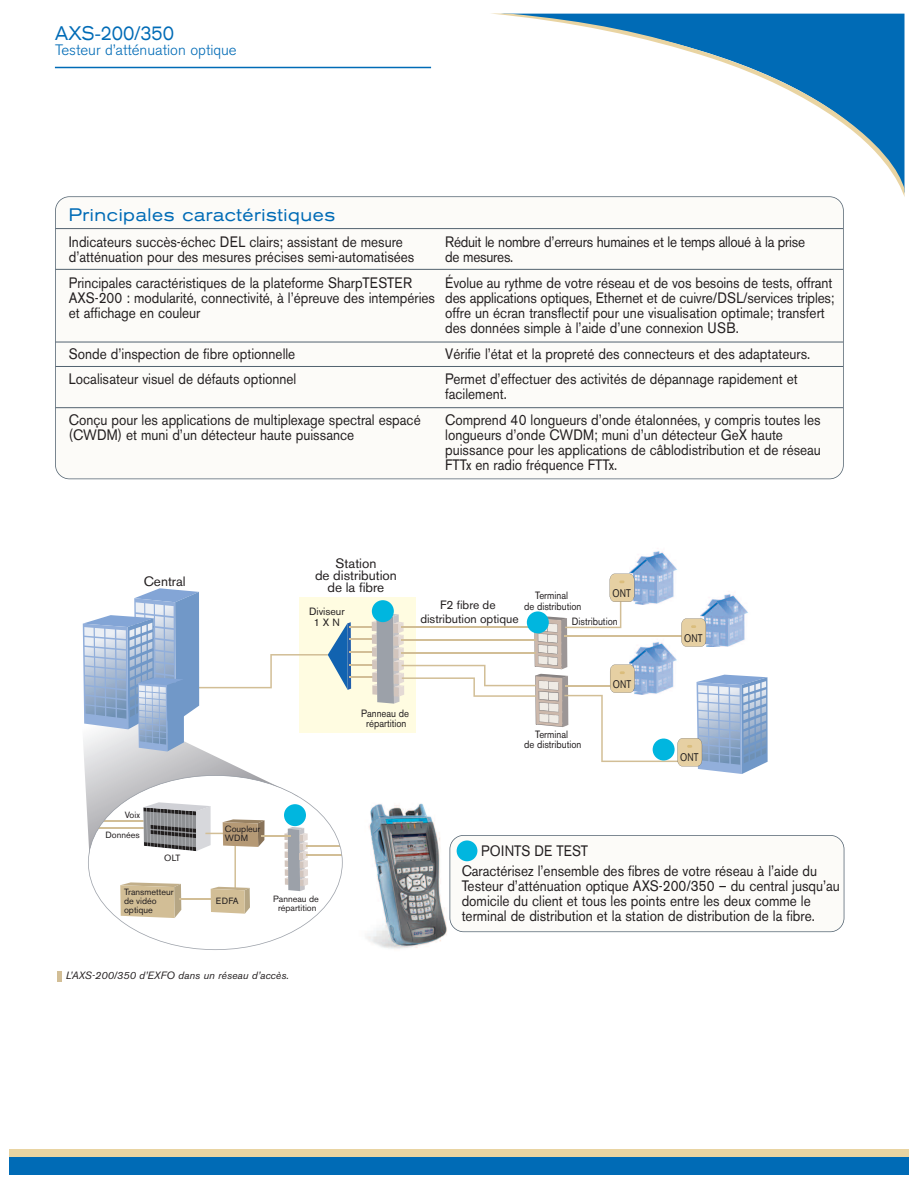
<style>
.page{position:relative;width:918px;height:1188px;background:#fff}
.page>*{position:absolute;margin:0;border:0;box-sizing:border-box;transform-origin:0 0}
.t1{font:expanded 19.5px "Akzidenz Grotesk BE";color:#006bb6;scale:.8 1}
.t2{font:expanded 18px "Akzidenz Grotesk BE";letter-spacing:.035em;color:#006bb6;scale:.9 1}
.t3{font:15px/15px "Akzidenz Grotesk BE";color:#231f20;scale:.9 1}
.t4{font:300 15px "Akzidenz Grotesk BE";color:#006bb6}
.t5{font:13.5px/12px "Akzidenz Grotesk BE";color:#231f20;text-align:center}
.t6{font:12px "Akzidenz Grotesk BE";color:#231f20}
.t7{font:11.1px "Akzidenz Grotesk BE";color:#211e1e;scale:.8 1}
.t8{font:10.5px/10.5px "Akzidenz Grotesk BE";color:#231f20;text-align:center;scale:.9 1}
.t9{font:italic 10.5px "Akzidenz Grotesk BE";color:#231f20}
.t10{font:10.5px "Akzidenz Grotesk BE";color:#231f20}
.t11{font:9px/9px "Akzidenz Grotesk BE";color:#231f20}
</style>
<div class="page">
<div style="left:9px;top:1149px;width:899px;height:17px;background:#e9d4a2"></div>
<div style="left:9px;top:1157px;width:899px;height:18px;background:#006bb6"></div>
<svg style="left:491px;top:13px;width:414px;height:184px"></svg>
<hr style="left:55px;top:67px;width:376px;height:1px;background:#006bb6">
<div style="left:56px;top:197px;width:787px;height:281px;background:#fcfbf8;border-radius:14px"></div>
<div style="left:55px;top:196px;width:789px;height:283px;border:2px solid #52626f;border-radius:14px"></div>
<hr style="left:55px;top:228px;width:788px;height:1px;background:#52626f">
<hr style="left:55px;top:269px;width:788px;height:1px;background:#52626f">
<hr style="left:55px;top:342px;width:788px;height:1px;background:#52626f">
<hr style="left:55px;top:407px;width:788px;height:1px;background:#52626f">
<hr style="left:55px;top:366px;width:788px;height:1px;background:#52626f">
<img style="left:630px;top:551px;width:47px;height:23px">
<svg style="left:82px;top:574px;width:686px;height:254px"></svg>
<svg style="left:88px;top:775px;width:255px;height:175px"></svg>
<div style="left:57px;top:971px;width:5px;height:11px;background:#d2be96"></div>
<div style="left:354px;top:798px;width:111px;height:156px;background:#fff"></div>
<img style="left:367px;top:803px;width:88px;height:146px">
<div style="left:450px;top:836px;width:394px;height:95px;background:#fcfbf8;border-radius:14px"></div>
<div style="left:450px;top:835px;width:394px;height:97px;border:2px solid #52626f;border-radius:14px"></div>
<div style="left:457px;top:840px;width:20px;height:21px;background:#00b6df;border-radius:50%"></div>
<h1 class="t1" style="left:55px;top:26px;width:150px">AXS-200/350</h1>
<p class="t4" style="left:55px;top:44px;width:183px">Testeur d’atténuation optique</p>
<p class="t2" style="left:69px;top:208px;width:298px">Principales caractéristiques</p>
<p class="t3" style="left:69px;top:236px;width:373px">Indicateurs succès-échec DEL clairs; assistant de mesure</p>
<p class="t3" style="left:445px;top:236px;width:401px">Réduit le nombre d’erreurs humaines et le temps alloué à la prise</p>
<p class="t3" style="left:69px;top:251px;width:385px">d’atténuation pour des mesures précises semi-automatisées</p>
<p class="t3" style="left:445px;top:251px;width:77px">de mesures.</p>
<p class="t3" style="left:69px;top:277px;width:383px">Principales caractéristiques de la plateforme SharpTESTER</p>
<p class="t3" style="left:69px;top:277px;width:852px;text-indent:376px">Évolue au rythme de votre réseau et de vos besoins de tests, offrant<br>AXS-200 : modularité, connectivité, à l’épreuve des intempéries des applications optiques, Ethernet et de cuivre/DSL/services triples; et affichage en couleur</p>
<p class="t3" style="left:445px;top:307px;width:423px">offre un écran transflectif pour une visualisation optimale; transfert des données simple à l’aide d’une connexion USB.</p>
<p class="t3" style="left:69px;top:347px;width:253px">Sonde d’inspection de fibre optionnelle</p>
<p class="t3" style="left:445px;top:347px;width:407px">Vérifie l’état et la propreté des connecteurs et des adaptateurs.</p>
<p class="t3" style="left:69px;top:373px;width:254px">Localisateur visuel de défauts optionnel</p>
<p class="t3" style="left:445px;top:373px;width:393px">Permet d’effectuer des activités de dépannage rapidement et facilement.</p>
<p class="t3" style="left:69px;top:414px;width:392px">Conçu pour les applications de multiplexage spectral espacé</p>
<p class="t3" style="left:445px;top:414px;width:418px">Comprend 40 longueurs d’onde étalonnées, y compris toutes les</p>
<p class="t3" style="left:69px;top:429px;width:319px">(CWDM) et muni d’un détecteur haute puissance</p>
<p class="t3" style="left:445px;top:429px;width:419px">longueurs d’onde CWDM; muni d’un détecteur GeX haute puissance pour les applications de câblodistribution et de réseau<br>FTTx en radio fréquence FTTx.</p>
<p class="t5" style="left:144px;top:576px;width:43px">Central</p>
<p class="t5" style="left:315px;top:558px;width:83px">Station<br>de distribution de la fibre</p>
<p class="t10" style="left:317px;top:608px;width:30px">iviseur</p>
<p class="t7" style="left:620px;top:589px;width:15px">NT</p>
<p class="t8" style="left:539px;top:591px;width:33px">erminal</p>
<p class="t6" style="left:440px;top:601px;width:57px">F2 ibre de</p>
<p class="t8" style="left:524px;top:602px;width:65px">de distribution</p>
<p class="t6" style="left:427px;top:614px;width:93px">istribution optique</p>
<p class="t8" style="left:572px;top:617px;width:52px">Distribution</p>
<p class="t8" style="left:361px;top:709px;width:55px">Panneau de répar tion</p>
<p class="t8" style="left:524px;top:730px;width:65px">erminal<br>de distribution</p>
<p class="t7" style="left:620px;top:680px;width:15px">NT</p>
<p class="t7" style="left:691px;top:634px;width:15px">NT</p>
<p class="t7" style="left:687px;top:753px;width:15px">NT</p>
<p class="t11" style="left:106px;top:807px;width:36px;line-height:19.4px;text-align:right">oix<br>Données</p>
<p class="t11" style="left:172px;top:854px;width:10px">LT</p>
<p class="t11" style="left:124px;top:888px;width:51px;text-indent:4px">ransmetteur de idéo optique</p>
<p class="t11" style="left:225px;top:825px;width:37px">Coupleur<br>WDM</p>
<p class="t11" style="left:222px;top:897px;width:18px">DFA</p>
<p class="t11" style="left:273px;top:895px;width:47px;text-align:center">Panneau de répartition</p>
<p class="t9" style="left:66px;top:972px;width:224px">L’AXS-200/350 d’EXFO dans un réseau d’accès.</p>
<p class="t3" style="left:462px;top:842px;width:396px;line-height:20.4px;text-indent:19px">POINTS DE TEST<br>Caractérisez l’ensemble des fibres de votre réseau à l’aide du</p>
<p class="t3" style="left:462px;top:880px;width:422px">Testeur d’atténuation optique AXS-200/350 – du central jusqu’au domicile du client et tous les points entre les deux comme le terminal de distribution et la station de distribution de la fibre.</p>
</div>
